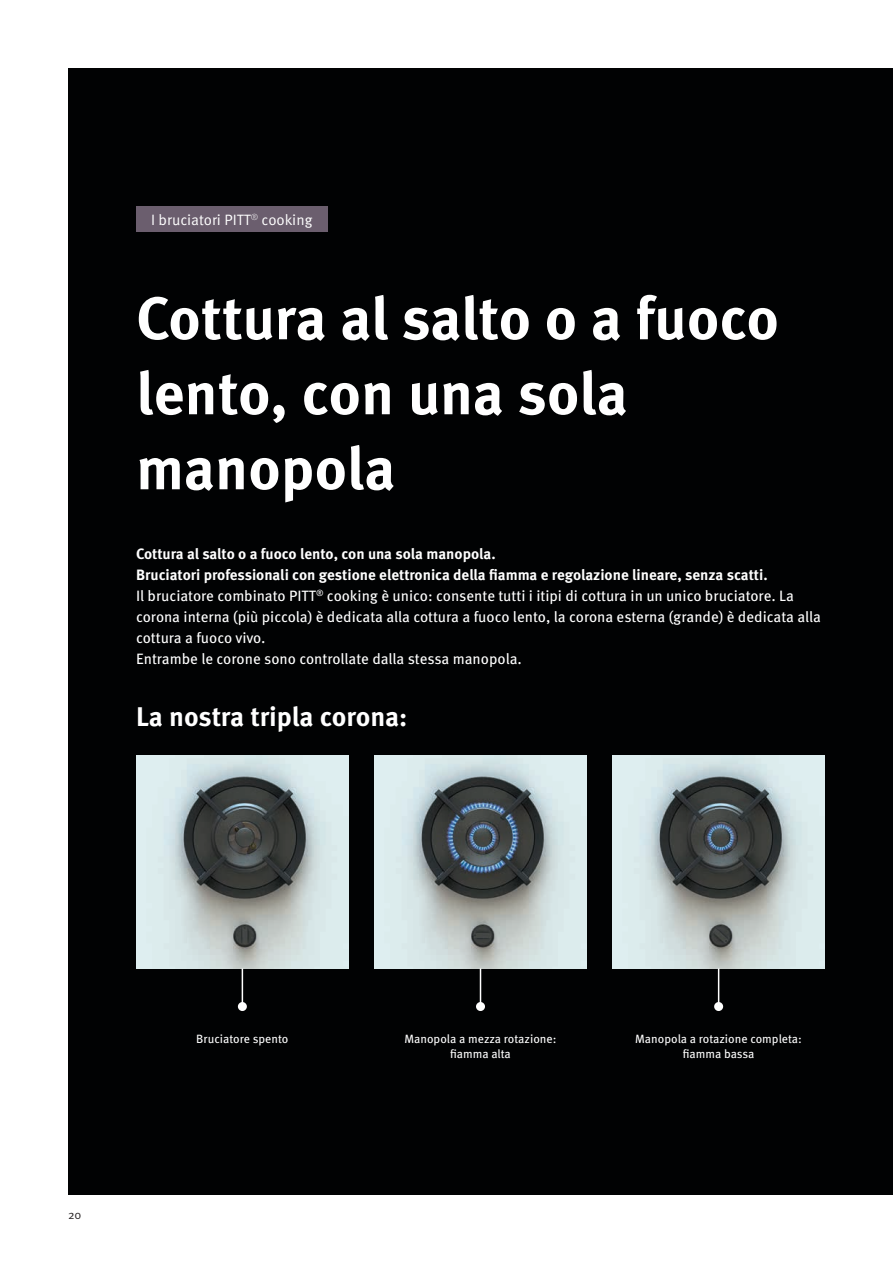
<style>
.page{position:relative;width:893px;height:1263px;background:#fff}
.page>*{position:absolute;margin:0;border:0;box-sizing:border-box;transform-origin:0 0}
.t1{font:700 60px/75px "Meta Pro";letter-spacing:-.005em;color:#fff}
.t2{font:700 27px "Meta Pro";letter-spacing:-.005em;color:#fff}
.t3{font:15px/21px "Meta Pro";letter-spacing:-.005em;color:#fff}
.t4{font:15px "Meta Pro Norm";color:#fff}
.t5{font:12px/14.4px "Meta Pro";color:#fff;text-align:center}
.t6{font:12px "Meta Pro Norm";color:#231f20}
.s1{font-weight:700}
</style>
<div class="page">
<div style="left:68px;top:68px;width:825px;height:1127px;background:#010203"></div>
<div style="left:136px;top:206px;width:191px;height:26px;background:#6b5e6e"></div>
<img style="left:136px;top:756px;width:213px;height:212px">
<img style="left:374px;top:756px;width:213px;height:212px">
<img style="left:612px;top:756px;width:213px;height:212px">
<hr style="left:242px;top:968px;width:1px;height:38px;background:#fff">
<div style="left:238px;top:1002px;width:9px;height:9px;background:#fff;border-radius:50%"></div>
<hr style="left:480px;top:968px;width:1px;height:38px;background:#fff">
<div style="left:476px;top:1002px;width:9px;height:9px;background:#fff;border-radius:50%"></div>
<hr style="left:718px;top:968px;width:1px;height:38px;background:#fff">
<div style="left:714px;top:1002px;width:9px;height:9px;background:#fff;border-radius:50%"></div>
<p class="t4" style="left:151px;top:208px;width:163px">I bruciatori PITT<sup>®</sup> cooking</p>
<h1 class="t1" style="left:136px;top:277px;width:644px">Cottura al salto o a fuoco lento, con una sola manopola</h1>
<p class="t3" style="left:136px;top:542px;width:686px"><span class="s1">Cottura al salto o a fuoco lento, con una sola manopola.<br>Bruciatori professionali con gestione elettronica della fiamma e regolazione lineare, senza scatti.<br></span>Il bruciatore combinato PITT<sup>®</sup> cooking è unico: consente tutti i itipi di cottura in un unico bruciatore. La corona interna (più piccola) è dedicata alla cottura a fuoco lento, la corona esterna (grande) è dedicata alla cottura a fuoco vivo.<br>Entrambe le corone sono controllate dalla stessa manopola.</p>
<h2 class="t2" style="left:136px;top:695px;width:273px">La nostra tripla corona:</h2>
<p class="t6" style="left:68px;top:1206px;width:15px">20</p>
<p class="t5" style="left:196px;top:1031px;width:94px">Bruciatore spento</p>
<p class="t5" style="left:405px;top:1031px;width:153px">Manopola a mezza rotazione: fiamma alta</p>
<p class="t5" style="left:635px;top:1031px;width:168px">Manopola a rotazione completa: fiamma bassa</p>
</div>
